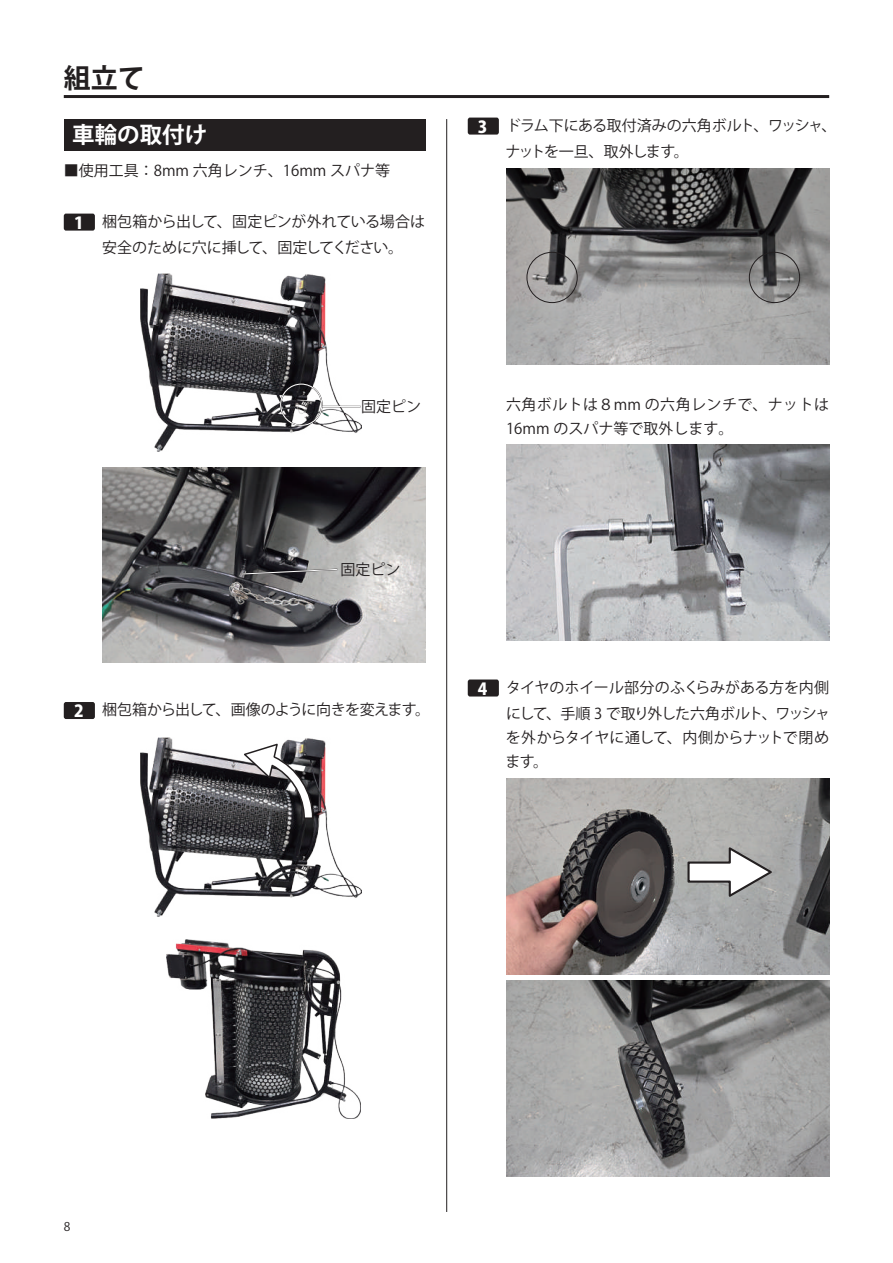
<style>
.page{position:relative;width:893px;height:1263px;background:#fff}
.page>*{position:absolute;margin:0;border:0;box-sizing:border-box;transform-origin:0 0}
.t1{font:700 27px "Koz Go Pro";color:#231f20}
.t2{font:700 22.5px "Koz Go Pro";color:#fff}
.t3{font:15px/26px "Koz Go Pr 6 N";color:#231f20;text-align:center}
.t4{font:15px/26px "Koz Go Pr 6 N";letter-spacing:-.035em;color:#231f20}
.t5{font:15px/24px "Koz Go Pr 6 N";letter-spacing:.02em;color:#231f20}
.t6{font:15px/24px "Koz Go Pr 6 N";letter-spacing:-.03em;color:#231f20}
.t7{font:15px "Koz Go Pr 6 N";letter-spacing:-.05em;color:#231f20}
.t8{font:12px "Koz Go Pro";color:#231f20}
.s1{font-family:"Koz Go Pro";font-weight:800;font-size:16.5px;color:#fff}
</style>
<div class="page">
<hr style="left:446px;top:119px;width:1px;height:1093px;background:#231f20">
<hr style="left:64px;top:95px;width:765px;height:3px;background:#231f20">
<div style="left:64px;top:119px;width:361px;height:31px;background:#231f20"></div>
<div style="left:64px;top:214px;width:31px;height:17px;background:#231f20;border-radius:2px"></div>
<img style="left:140px;top:273px;width:222px;height:179px">
<div style="left:280px;top:383px;width:43px;height:43px;border:2px solid #231f20;border-radius:50%"></div>
<div style="left:280px;top:384px;width:42px;height:42px;border:1px solid #fff;border-radius:50%"></div>
<hr style="left:322px;top:406px;width:39px;height:1px;background:#fff">
<img style="left:102px;top:467px;width:323px;height:195px">
<svg style="left:240px;top:568px;width:99px;height:8px"></svg>
<div style="left:64px;top:702px;width:31px;height:17px;background:#231f20;border-radius:2px"></div>
<img style="left:140px;top:737px;width:222px;height:179px">
<svg style="left:243px;top:742px;width:71px;height:78px"></svg>
<img style="left:167px;top:940px;width:194px;height:178px">
<div style="left:468px;top:118px;width:31px;height:17px;background:#231f20;border-radius:2px"></div>
<img style="left:506px;top:169px;width:323px;height:195px">
<div style="left:527px;top:252px;width:51px;height:51px;border:1px solid #231f20;border-radius:50%"></div>
<div style="left:749px;top:252px;width:51px;height:51px;border:1px solid #231f20;border-radius:50%"></div>
<img style="left:506px;top:444px;width:323px;height:196px">
<div style="left:468px;top:679px;width:31px;height:17px;background:#231f20;border-radius:2px"></div>
<img style="left:506px;top:778px;width:323px;height:196px">
<svg style="left:687px;top:846px;width:86px;height:51px"></svg>
<img style="left:506px;top:981px;width:323px;height:195px">
<h1 class="t1" style="left:64px;top:60px;width:82px">組立て</h1>
<h2 class="t2" style="left:72px;top:121px;width:136px">車輪の取付け</h2>
<p class="t3" style="left:64px;top:158px;width:328px">■使用工具：8mm 六角レンチ、16mm スパナ等</p>
<p class="t3" style="left:74px;top:209px;width:353px"><span class="s1">1</span> 梱包箱から出して、固定ピンが外れている場合は安全のために穴に挿して、固定してください。</p>
<p class="t4" style="left:506px;top:113px;width:332px;text-indent:-28px"><span class="s1">3</span> ドラム下にある取付済みの六角ボルト、ワッシャ、ナットを一旦、取外します。</p>
<p class="t3" style="left:361px;top:394px;width:62px">固定ピン</p>
<p class="t3" style="left:341px;top:556px;width:61px">固定ピン</p>
<p class="t7" style="left:74px;top:701px;width:358px"><span class="s1">2</span> 梱包箱から出して、画像のように向きを変えます。</p>
<p class="t5" style="left:506px;top:392px;width:325px">六角ボルトは８mm の六角レンチで、ナットは<br>16mm のスパナ等で取外します。</p>
<p class="t3" style="left:478px;top:674px;width:354px;text-align:right"><span class="s1">4</span> タイヤのホイール部分のふくらみがある方を内側にして、手順 3 で取り外した六角ボルト、ワッシャ</p>
<p class="t6" style="left:505px;top:725px;width:325px">を外からタイヤに通して、内側からナットで閉めます。</p>
<p class="t8" style="left:64px;top:1219px;width:8px">8</p>
</div>
